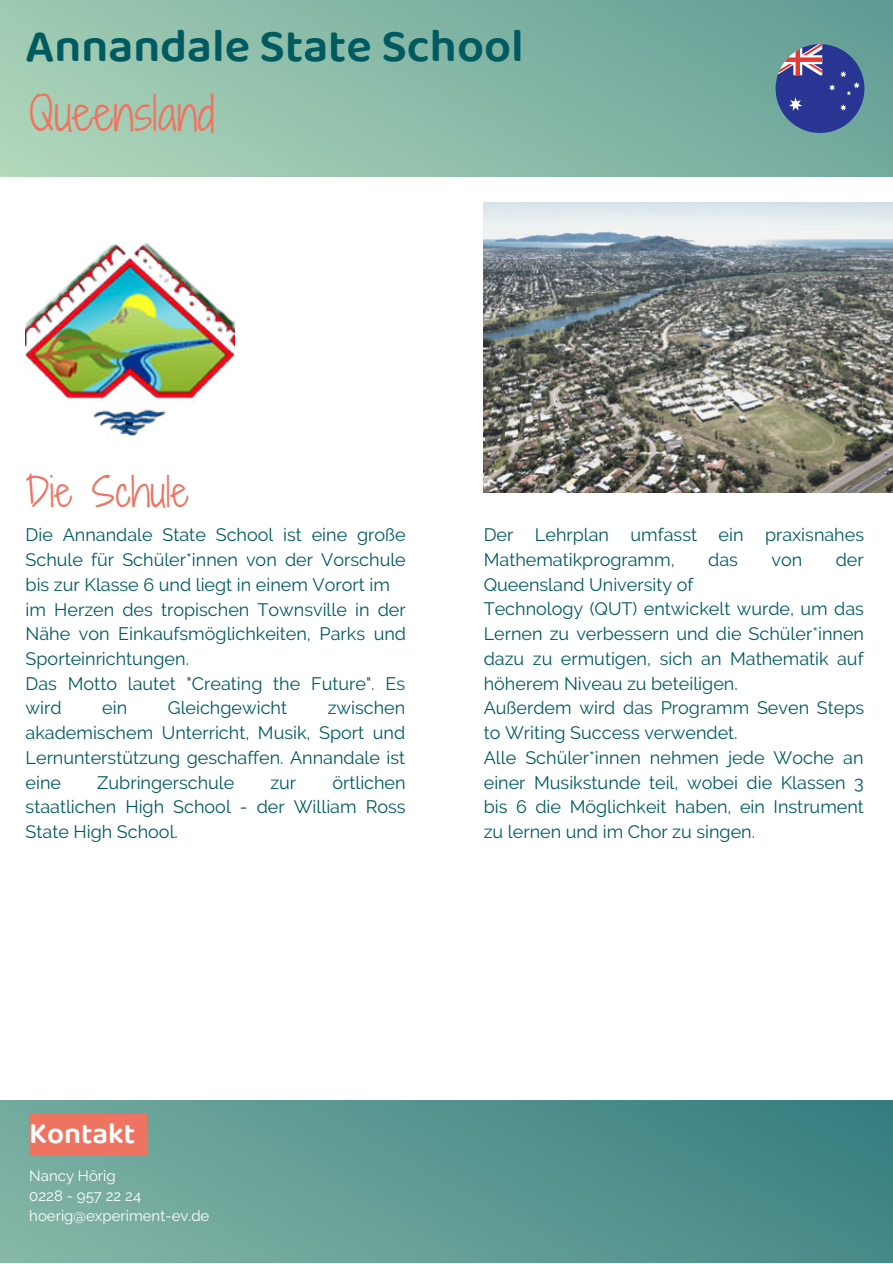
<style>
.page{position:relative;width:893px;height:1264px;background:#fff}
.page>*{position:absolute;margin:0;border:0;box-sizing:border-box;transform-origin:0 0}
.t1{font:600 47.55px "Baloo Tamma 2";color:#005a5f}
.t2{font:45px "Shadows Into Light Two";color:#ee7461}
.t3{font:39px "Shadows Into Light Two";color:#ee7461}
.t4{font:600 30px "Baloo Tamma 2";color:#fff}
.t5{font:18px/24.8px "Raleway";color:#005a5f}
.t6{font:15px/20.2px "Raleway";color:#fff}
</style>
<div class="page">
<div style="left:0;top:0;width:892px;height:177px;background:linear-gradient(to right,#a8d1b7,#69a298)"></div>
<div style="left:0;top:1099px;width:892px;height:163px;background:linear-gradient(to right,#7fb1a2,#3c8284)"></div>
<div style="left:29px;top:1113px;width:118px;height:42px;background:#ee7461"></div>
<svg style="left:775px;top:44px;width:89px;height:89px;background:#4d5b97"></svg>
<img style="left:26px;top:243px;width:209px;height:193px">
<img style="left:483px;top:202px;width:409px;height:290px">
<h1 class="t1" style="left:26px;top:16px;width:499px">Annandale State School</h1>
<h2 class="t2" style="left:29px;top:81px;width:187px">Queensland</h2>
<h3 class="t3" style="left:26px;top:463px;width:165px">Die Schule</h3>
<p class="t5" style="left:26px;top:522px;width:382px">Die Annandale State School ist eine große Schule für Schüler*innen von der Vorschule bis zur Klasse 6 und liegt in einem Vorort im im Herzen des tropischen Townsville in der Nähe von Einkaufsmöglichkeiten, Parks und Sporteinrichtungen.<br>Das Motto lautet "Creating the Future". Es wird</p>
<p class="t5" style="left:26px;top:695px;width:381px;text-align:justify;text-indent:302px">zwischen akademischem Unterricht, Musik, Sport und Lernunterstützung geschaffen. Annandale ist eine</p>
<p class="t5" style="left:102px;top:695px;width:26px">ein</p>
<p class="t5" style="left:168px;top:695px;width:121px">Gleichgewicht</p>
<p class="t5" style="left:26px;top:770px;width:381px;text-align:justify;text-indent:307px">örtlichen staatlichen High School - der William Ross State High School.</p>
<p class="t5" style="left:97px;top:770px;width:139px">Zubringerschule</p>
<p class="t5" style="left:270px;top:770px;width:27px">zur</p>
<p class="t5" style="left:483px;top:522px;width:382px">Der Lehrplan umfasst ein praxisnahes<br>Mathematikprogramm,</p>
<p class="t5" style="left:708px;top:547px;width:31px">das</p>
<p class="t5" style="left:771px;top:547px;width:32px">von</p>
<p class="t5" style="left:835px;top:547px;width:30px">der</p>
<p class="t5" style="left:483px;top:572px;width:382px">Queensland University of<br>Technology (QUT) entwickelt wurde, um das Lernen zu verbessern und die Schüler*innen dazu zu ermutigen, sich an Mathematik auf höherem Niveau zu beteiligen.<br>Außerdem wird das Programm Seven Steps to Writing Success verwendet.<br>Alle Schüler*innen nehmen jede Woche an einer Musikstunde teil, wobei die Klassen 3 bis 6 die Möglichkeit haben, ein Instrument zu lernen und im Chor zu singen.</p>
<h3 class="t4" style="left:29px;top:1114px;width:108px">Kontakt</h3>
<p class="t6" style="left:29px;top:1165px;width:182px">Nancy Hörig<br>0228 - 957 22 24 hoerig@experiment-ev.de</p>
</div>
